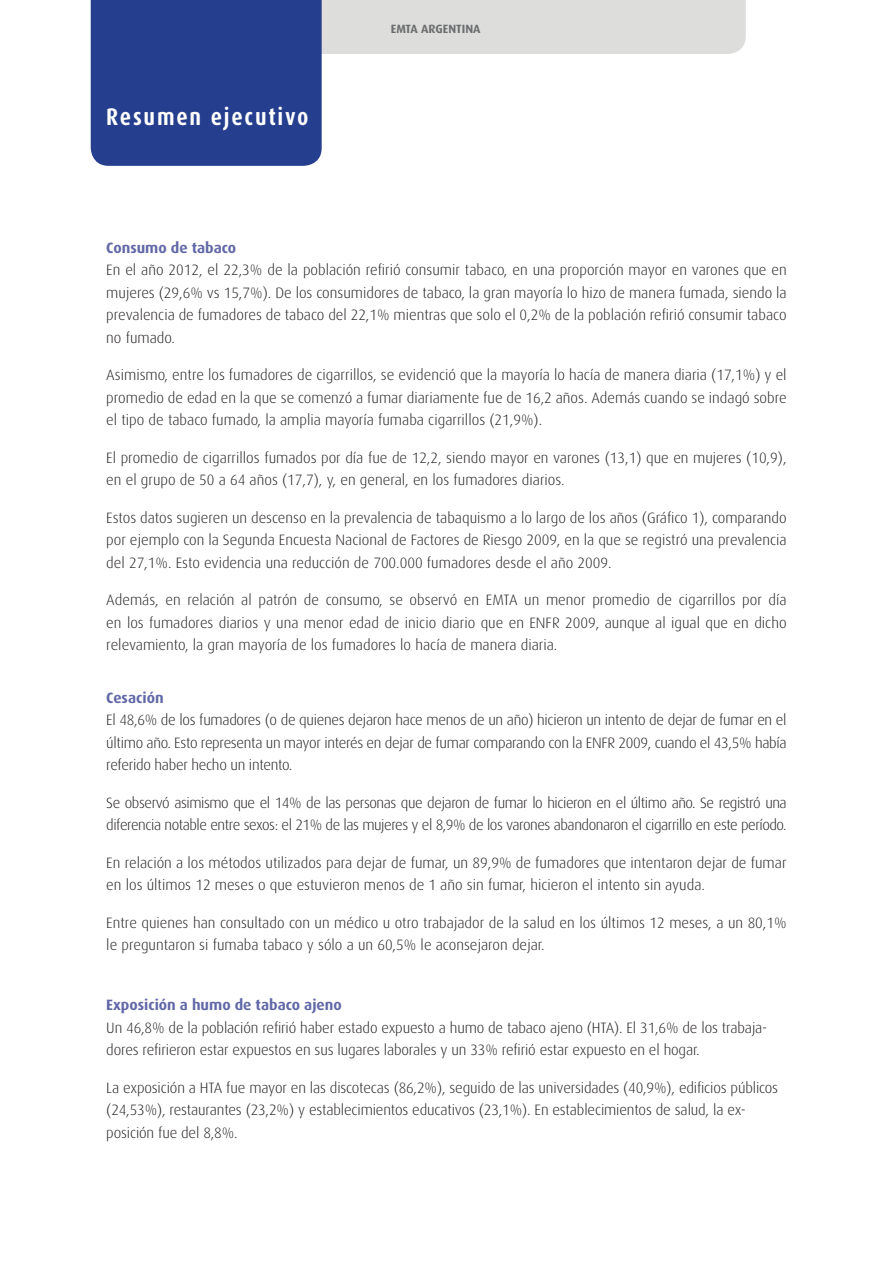
<style>
.page{position:relative;width:893px;height:1263px;background:#fff}
.page>*{position:absolute;margin:0;border:0;box-sizing:border-box;transform-origin:0 0}
.t1{font:700 24px "Dax Condensed";letter-spacing:.075em;color:#fff}
.t2{font:300 15px/22.5px "Dax";letter-spacing:-.01em;color:#231f20;text-align:justify}
.t3{font:300 15px/22.5px "Dax";letter-spacing:-.03em;color:#231f20}
.t4{font:700 15px "Dax";color:#6168a7}
.t5{font:700 12px "Dax";color:#6c6d70}
</style>
<div class="page">
<svg style="left:91px;top:0;width:655px;height:166px"></svg>
<h1 class="t1" style="left:106px;top:104px;width:204px">Resumen ejecutivo</h1>
<p class="t5" style="left:391px;top:22px;width:91px">EMTA ARGENTINA</p>
<p class="t4" style="left:106px;top:239px;width:131px">Consumo de tabaco</p>
<p class="t2" style="left:106px;top:259px;width:682px">En el año 2012, el 22,3% de la población refirió consumir tabaco, en una proporción mayor en varones que en mujeres (29,6% vs 15,7%). De los consumidores de tabaco, la gran mayoría lo hizo de manera fumada, siendo la prevalencia de fumadores de tabaco del 22,1% mientras que solo el 0,2% de la población refirió consumir tabaco no fumado.</p>
<p class="t2" style="left:106px;top:364px;width:682px">Asimismo, entre los fumadores de cigarrillos, se evidenció que la mayoría lo hacía de manera diaria (17,1%) y el promedio de edad en la que se comenzó a fumar diariamente fue de 16,2 años. Además cuando se indagó sobre el tipo de tabaco fumado, la amplia mayoría fumaba cigarrillos (21,9%).</p>
<p class="t2" style="left:106px;top:446px;width:682px">El promedio de cigarrillos fumados por día fue de 12,2, siendo mayor en varones (13,1) que en mujeres (10,9), en el grupo de 50 a 64 años (17,7), y, en general, en los fumadores diarios.</p>
<p class="t2" style="left:106px;top:506px;width:682px">Estos datos sugieren un descenso en la prevalencia de tabaquismo a lo largo de los años (Gráfico 1), comparando por ejemplo con la Segunda Encuesta Nacional de Factores de Riesgo 2009, en la que se registró una prevalencia del 27,1%. Esto evidencia una reducción de 700.000 fumadores desde el año 2009.</p>
<p class="t2" style="left:106px;top:589px;width:682px">Además, en relación al patrón de consumo, se observó en EMTA un menor promedio de cigarrillos por día en los fumadores diarios y una menor edad de inicio diario que en ENFR 2009, aunque al igual que en dicho relevamiento, la gran mayoría de los fumadores lo hacía de manera diaria.</p>
<p class="t4" style="left:106px;top:689px;width:59px">Cesación</p>
<p class="t2" style="left:106px;top:709px;width:682px">El 48,6% de los fumadores (o de quienes dejaron hace menos de un año) hicieron un intento de dejar de fumar en el último año. Esto representa un mayor interés en dejar de fumar comparando con la ENFR 2009, cuando el 43,5% había referido haber hecho un intento.</p>
<p class="t3" style="left:106px;top:791px;width:682px">Se observó asimismo que el 14% de las personas que dejaron de fumar lo hicieron en el último año. Se registró una diferencia notable entre sexos: el 21% de las mujeres y el 8,9% de los varones abandonaron el cigarrillo en este período.</p>
<p class="t2" style="left:106px;top:851px;width:682px">En relación a los métodos utilizados para dejar de fumar, un 89,9% de fumadores que intentaron dejar de fumar en los últimos 12 meses o que estuvieron menos de 1 año sin fumar, hicieron el intento sin ayuda.</p>
<p class="t2" style="left:106px;top:911px;width:682px">Entre quienes han consultado con un médico u otro trabajador de la salud en los últimos 12 meses, a un 80,1% le preguntaron si fumaba tabaco y sólo a un 60,5% le aconsejaron dejar.</p>
<p class="t4" style="left:106px;top:996px;width:237px">Exposición a humo de tabaco ajeno</p>
<p class="t2" style="left:106px;top:1016px;width:662px">Un 46,8% de la población refirió haber estado expuesto a humo de tabaco ajeno (HTA). El 31,6% de los trabaja&shy;dores refirieron estar expuestos en sus lugares laborales y un 33% refirió estar expuesto en el hogar.</p>
<p class="t2" style="left:106px;top:1076px;width:673px;text-align:left">La exposición a HTA fue mayor en las discotecas (86,2%), seguido de las universidades (40,9%), edificios públicos (24,53%), restaurantes (23,2%) y establecimientos educativos (23,1%). En establecimientos de salud, la ex&shy;posición fue del 8,8%.</p>
</div>
